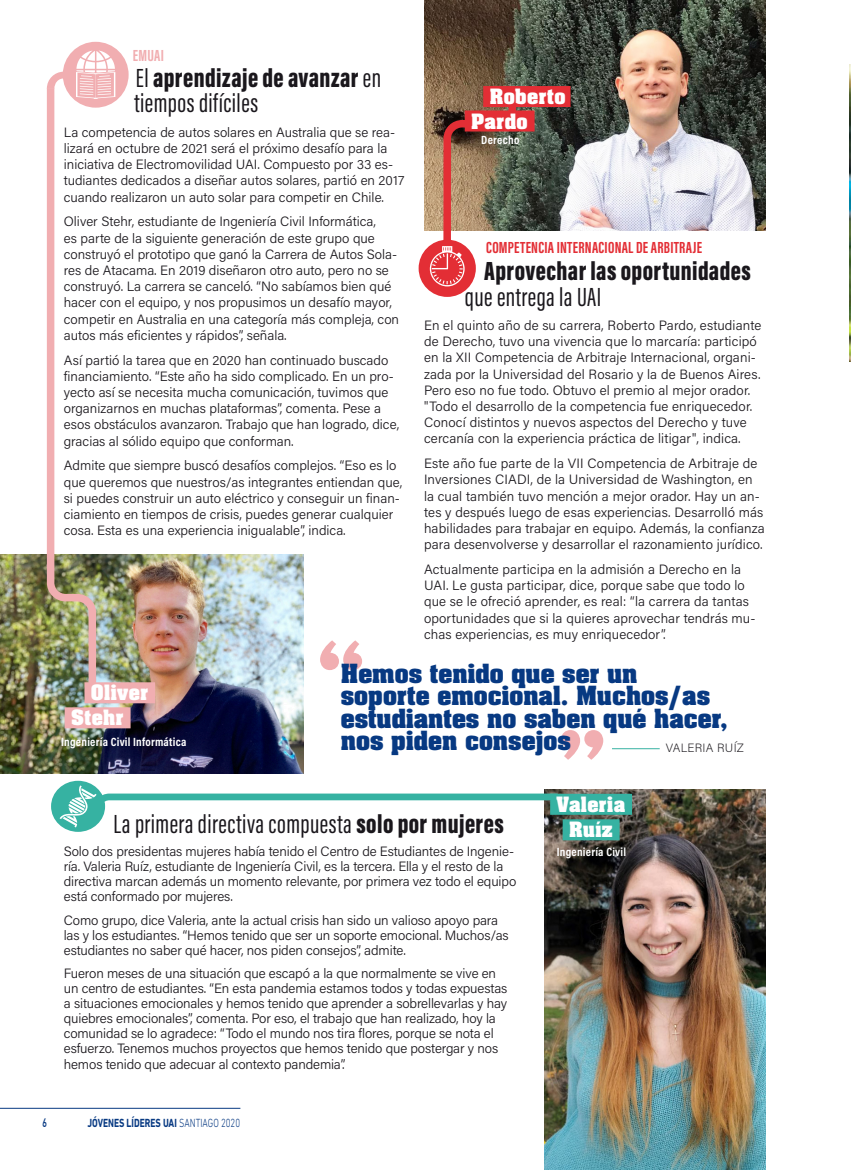
<style>
.page{position:relative;width:851px;height:1170px;background:#fff}
.page>*{position:absolute;margin:0;border:0;box-sizing:border-box;transform-origin:0 0}
.t1{font:700 90px "Aachen Std";color:#f1aeb1}
.título{font:27px/25.5px "Acumin Variable Concept";letter-spacing:-.12em;color:#1a171c}
.destacadoOKOK{font:700 22.5px/22.5px "Aachen Std";color:#073982}
.nombre{font:700 18px "Aachen Std";letter-spacing:.02em;color:#fff}
.t2{font:16.5px "Acumin Variable Concept";letter-spacing:-.235em;color:#e32e35}
.epigrafe{font:16.5px "Acumin Variable Concept";letter-spacing:-.275em;color:#f1aeb1}
._1__TEXTO_MASA_OK{font:300 13.5px/16.2px "Acumin Pro";color:#1a171c}
.CARRERA{font:700 12px "Acumin Pro Cond";letter-spacing:.02em;color:#fff}
.t3{font:700 12px "DIN Next LT Pro";color:#073982;scale:.75 1}
.t4{font:200 12px "Acumin Pro";letter-spacing:.02em;color:#1a171c}
.t5{font:700 12px "DIN Alternate";color:#073982;scale:.75 1}
.s1{font-weight:300}
</style>
<div class="page">
<hr style="left:0;top:1107px;width:240px;height:1px;background:#073982">
<img style="left:849px;top:64px;width:1px;height:297px">
<img style="left:544px;top:789px;width:221px;height:380px">
<hr style="left:612px;top:748px;width:47px;height:1px;background:#36b2a2">
<div style="left:550px;top:793px;width:82px;height:21px;background:#36b2a2"></div>
<div style="left:562px;top:819px;width:57px;height:21px;background:#36b2a2"></div>
<div style="left:51px;top:780px;width:54px;height:51px;background:#36b2a2;border-radius:50%"></div>
<svg style="left:60px;top:785px;width:497px;height:42px"></svg>
<img style="left:424px;top:0;width:341px;height:230px">
<div style="left:464px;top:110px;width:70px;height:21px;background:#e32e35"></div>
<div style="left:483px;top:86px;width:87px;height:21px;background:#e32e35"></div>
<div style="left:418px;top:240px;width:58px;height:57px;background:#e32e35;border-radius:50%"></div>
<svg style="left:430px;top:92px;width:86px;height:194px"></svg>
<img style="left:0;top:555px;width:304px;height:218px">
<div style="left:63px;top:42px;width:66px;height:66px;background:#f1aeb1;border-radius:50%"></div>
<svg style="left:47px;top:50px;width:70px;height:642px"></svg>
<div style="left:84px;top:682px;width:71px;height:21px;background:#f1aeb1"></div>
<div style="left:65px;top:707px;width:65px;height:21px;background:#f1aeb1"></div>
<p class="epigrafe" style="left:133px;top:44px;width:33px">EMUAI</p>
<p class="título" style="left:134px;top:63px;width:254px">El aprendizaje de avanzar en tiempos difíciles</p>
<p class="_1__TEXTO_MASA_OK" style="left:64px;top:123px;width:342px">La competencia de autos solares en Australia que se rea&shy;lizará en octubre de 2021 será el próximo desafío para la iniciativa de Electromovilidad UAI. Compuesto por 33 es&shy;tudiantes dedicados a diseñar autos solares, partió en 2017 cuando realizaron un auto solar para competir en Chile.</p>
<p class="_1__TEXTO_MASA_OK" style="left:64px;top:213px;width:337px">Oliver Stehr, estudiante de Ingeniería Civil Informática,<br>es parte de la siguiente generación de este grupo que construyó el prototipo que ganó la Carrera de Autos Sola&shy;res de Atacama. En 2019 diseñaron otro auto, pero no se construyó. La carrera se canceló. “No sabíamos bien qué hacer con el equipo, y nos propusimos un desafío mayor, competir en Australia en una categoría más compleja, con autos más eficientes y rápidos”, señala.</p>
<p class="_1__TEXTO_MASA_OK" style="left:64px;top:351px;width:337px">Así partió la tarea que en 2020 han continuado buscado financiamiento. “Este año ha sido complicado. En un pro&shy;yecto así se necesita mucha comunicación, tuvimos que organizarnos en muchas plataformas”, comenta. Pese a esos obstáculos avanzaron. Trabajo que han logrado, dice, gracias al sólido equipo que conforman.</p>
<p class="_1__TEXTO_MASA_OK" style="left:64px;top:457px;width:340px">Admite que siempre buscó desafíos complejos. “Eso es lo que queremos que nuestros/as integrantes entiendan que, si puedes construir un auto eléctrico y conseguir un finan&shy;ciamiento en tiempos de crisis, puedes generar cualquier cosa. Esta es una experiencia inigualable”, indica.</p>
<p class="nombre" style="left:489px;top:83px;width:77px">Roberto</p>
<p class="nombre" style="left:471px;top:108px;width:58px">Pardo</p>
<p class="CARRERA" style="left:481px;top:132px;width:40px">Derecho</p>
<p class="t2" style="left:486px;top:236px;width:222px">COMPETENCIAI NTERNACIONALDEARBITRAJE</p>
<p class="título" style="left:465px;top:257px;width:290px;text-indent:19px">Aprovechar las oportunidades queentrega la UAI</p>
<p class="_1__TEXTO_MASA_OK" style="left:424px;top:316px;width:339px">En el quinto año de su carrera, Roberto Pardo, estudiante de Derecho, tuvo una vivencia que lo marcaría: participó en la XII Competencia de Arbitraje Internacional, organi&shy;zada por la Universidad del Rosario y la de Buenos Aires.<br>Pero eso no fue todo. Obtuvo el premio al mejor orador. "Todo el desarrollo de la competencia fue enriquecedor.<br>Conocí distintos y nuevos aspectos del Derecho y tuve cercanía con la experiencia práctica de litigar", indica.</p>
<p class="_1__TEXTO_MASA_OK" style="left:424px;top:455px;width:342px">Este año fue parte de la VII Competencia de Arbitraje de Inversiones CIADI, de la Universidad de Washington, en la cual también tuvo mención a mejor orador. Hay un an&shy;tes y después luego de esas experiencias. Desarrolló más habilidades para trabajar en equipo. Además, la confianza para desenvolverse y desarrollar el razonamiento jurídico.</p>
<p class="_1__TEXTO_MASA_OK" style="left:424px;top:560px;width:333px">Actualmente participa en la admisión a Derecho en la UAI. Le gusta participar, dice, porque sabe que todo lo que se le ofreció aprender, es real: “la carrera da tantas oportunidades que si la quieres aprovechar tendrás mu&shy;chas experiencias, es muy enriquecedor”.</p>
<p class="t1" style="left:314px;top:616px;width:55px">“</p>
<p class="destacadoOKOK" style="left:341px;top:662px;width:371px">Hemos tenido que ser un soporte emocional. Muchos/as</p>
<p class="t1" style="left:609px;top:784px;width:55px;rotate:-180deg">“</p>
<p class="nombre" style="left:91px;top:679px;width:59px">Oliver</p>
<p class="CARRERA" style="left:61px;top:733px;width:127px">Ingeniería Civil Informática</p>
<p class="destacadoOKOK" style="left:341px;top:707px;width:388px">estudiantes no saben qué hacer, nos piden consejos</p>
<p class="nombre" style="left:71px;top:704px;width:54px">Stehr</p>
<p class="t4" style="left:665px;top:739px;width:80px">VALERIA RUÍZ</p>
<p class="título" style="left:113px;top:809px;width:394px">La primera directiva compuesta solo por mujeres</p>
<p class="_1__TEXTO_MASA_OK" style="left:64px;top:843px;width:454px;line-height:15px">Solo dos presidentas mujeres había tenido el Centro de Estudiantes de Ingenie&shy;ría. Valeria Ruíz, estudiante de Ingeniería Civil, es la tercera. Ella y el resto de la directiva marcan además un momento relevante, por primera vez todo el equipo está conformado por mujeres.</p>
<p class="_1__TEXTO_MASA_OK" style="left:64px;top:912px;width:446px;line-height:15px">Como grupo, dice Valeria, ante la actual crisis han sido un valioso apoyo para las y los estudiantes. “Hemos tenido que ser un soporte emocional. Muchos/as estudiantes no saber qué hacer, nos piden consejos”, admite.</p>
<p class="_1__TEXTO_MASA_OK" style="left:64px;top:965px;width:445px;line-height:15px">Fueron meses de una situación que escapó a la que normalmente se vive en un centro de estudiantes. “En esta pandemia estamos todos y todas expuestas a situaciones emocionales y hemos tenido que aprender a sobrellevarlas y hay quiebres emocionales”, comenta. Por eso, el trabajo que han realizado, hoy la comunidad se lo agradece: “Todo el mundo nos tira flores, porque se nota el esfuerzo. Tenemos muchos proyectos que hemos tenido que postergar y nos hemos tenido que adecuar al contexto pandemia”.</p>
<p class="t5" style="left:43px;top:1113px;width:7px">6</p>
<p class="t3" style="left:87px;top:1115px;width:205px">JÓVENES LÍDERES UAI <span class="s1">SANTIAGO 2020</span></p>
<p class="nombre" style="left:556px;top:791px;width:70px">Valeria</p>
<p class="nombre" style="left:569px;top:816px;width:45px">Ruíz</p>
<p class="CARRERA" style="left:556px;top:843px;width:71px">Ingeniería Civil</p>
</div>
